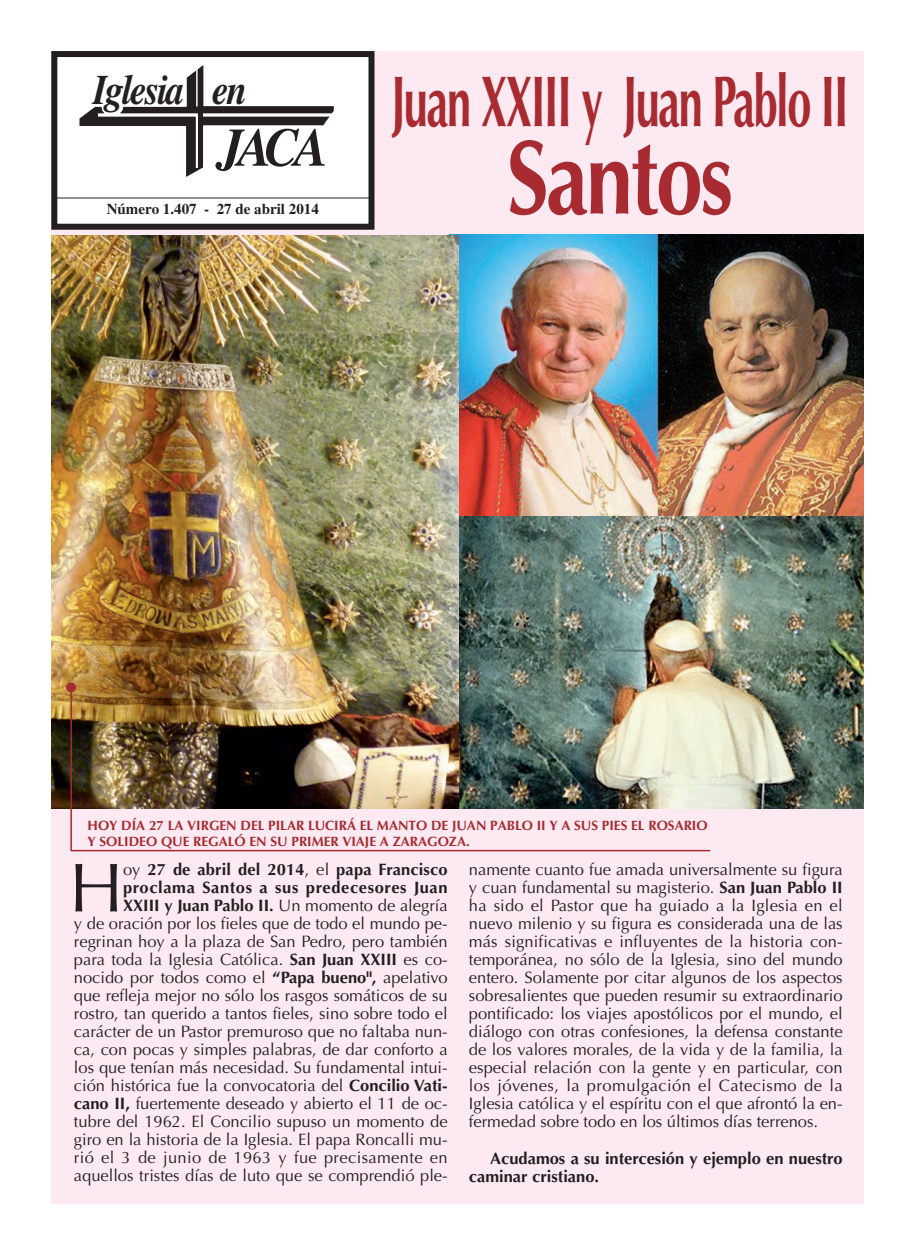
<style>
.page{position:relative;width:915px;height:1255px;background:#fff}
.page>*{position:absolute;margin:0;border:0;box-sizing:border-box;transform-origin:0 0}
.t1{font:700 105px "Optima";letter-spacing:-.03em;color:#a72b30;scale:.8 1}
.t2{font:700 72px "Optima";letter-spacing:-.03em;color:#a72b30;scale:.6 1}
.t3{font:69.3px "Optima";color:#231f20}
.t4{font:italic 700 54px "Times";color:#231f20;scale:.95 1}
.t5{font:italic 700 42px "Times";letter-spacing:-.05em;color:#231f20;scale:.88 1}
.t6{font:16.5px/18px "Optima";color:#231f20;text-align:right}
.t7{font:700 16.5px/18px "Optima";color:#231f20}
.t8{font:700 15px "Times";color:#231f20}
.t9{font:700 13.5px/16.5px "Optima";color:#a72b30}
.s1{font-weight:700}
</style>
<div class="page">
<div style="left:51px;top:51px;width:812px;height:1152px;background:#fce9f1"></div>
<img style="left:458px;top:235px;width:405px;height:281px">
<img style="left:458px;top:516px;width:405px;height:292px">
<img style="left:51px;top:235px;width:407px;height:573px">
<hr style="left:70px;top:689px;width:2px;height:161px;background:#a72b30">
<div style="left:66px;top:682px;width:10px;height:10px;background:#a72b30;border-radius:50%"></div>
<hr style="left:71px;top:849px;width:638px;height:2px;background:#a72b30">
<div style="left:54px;top:54px;width:317px;height:173px;background:#fff"></div>
<img style="left:79px;top:65px;width:255px;height:112px">
<div style="left:51px;top:51px;width:323px;height:179px;border:6px solid #231f20"></div>
<hr style="left:51px;top:198px;width:320px;height:1px;background:#231f20">
<p class="t5" style="left:93px;top:75px;width:177px">Iglesia en</p>
<p class="t4" style="left:218px;top:128px;width:118px">JACA</p>
<p class="t8" style="left:107px;top:203px;width:213px">Número 1.407 - 27 de abril 2014</p>
<p class="t2" style="left:391px;top:71px;width:762px">Juan XXIII y Juan Pablo II</p>
<p class="t1" style="left:506px;top:134px;width:284px">Santos</p>
<p class="t9" style="left:87px;top:818px;width:621px">HOY DÍA 27 LA VIRGEN DEL PILAR LUCIRÁ EL MANTO DE JUAN PABLO II Y A SUS PIES EL ROSARIO<br>Y SOLIDEO QUE REGALÓ EN SU PRIMER VIAJE A ZARAGOZA.</p>
<p class="t6" style="left:74px;top:862px;width:375px">oy <span class="s1">27 de abril del 2014</span>, el <span class="s1">papa Francisco proclama Santos a sus predecesores Juan<br>XXIII y Juan Pablo II.</span> Un momento de alegría<br>y de oración por los fieles que de todo el mundo pe&shy;regrinan hoy a la plaza de San Pedro, pero también para toda la Iglesia Católica. <span class="s1">San Juan XXIII</span> es co&shy;nocido por todos como el <span class="s1">“Papa bueno",</span> apelativo que refleja mejor no sólo los rasgos somáticos de su rostro, tan querido a tantos fieles, sino sobre todo el carácter de un Pastor premuroso que no faltaba nun&shy;ca, con pocas y simples palabras, de dar conforto a los que tenían más necesidad. Su fundamental intui&shy;ción histórica fue la convocatoria del <span class="s1">Concilio Vati&shy;cano II,</span> fuertemente deseado y abierto el 11 de oc&shy;tubre del 1962. El Concilio supuso un momento de giro en la historia de la Iglesia. El papa Roncalli mu&shy;rió el 3 de junio de 1963 y fue precisamente en aquellos tristes días de luto que se comprendió ple-</p>
<p class="t6" style="left:469px;top:862px;width:375px;text-align:justify">namente cuanto fue amada universalmente su figura y cuan fundamental su magisterio. <span class="s1">San Juan Pablo II </span>ha sido el Pastor que ha guiado a la Iglesia en el nuevo milenio y su figura es considerada una de las más significativas e influyentes de la historia con&shy;temporánea, no sólo de la Iglesia, sino del mundo entero. Solamente por citar algunos de los aspectos sobresalientes que pueden resumir su extraordinario pontificado: los viajes apostólicos por el mundo, el diálogo con otras confesiones, la defensa constante de los valores morales, de la vida y de la familia, la especial relación con la gente y en particular, con los jóvenes, la promulgación el Catecismo de la Iglesia católica y el espíritu con el que afrontó la en&shy;fermedad sobre todo en los últimos días terrenos.</p>
<p class="t3" style="left:69px;top:859px;width:55px">H</p>
<p class="t7" style="left:469px;top:1150px;width:375px;text-indent:21px">Acudamos a su intercesión y ejemplo en nuestro caminar cristiano.</p>
</div>
